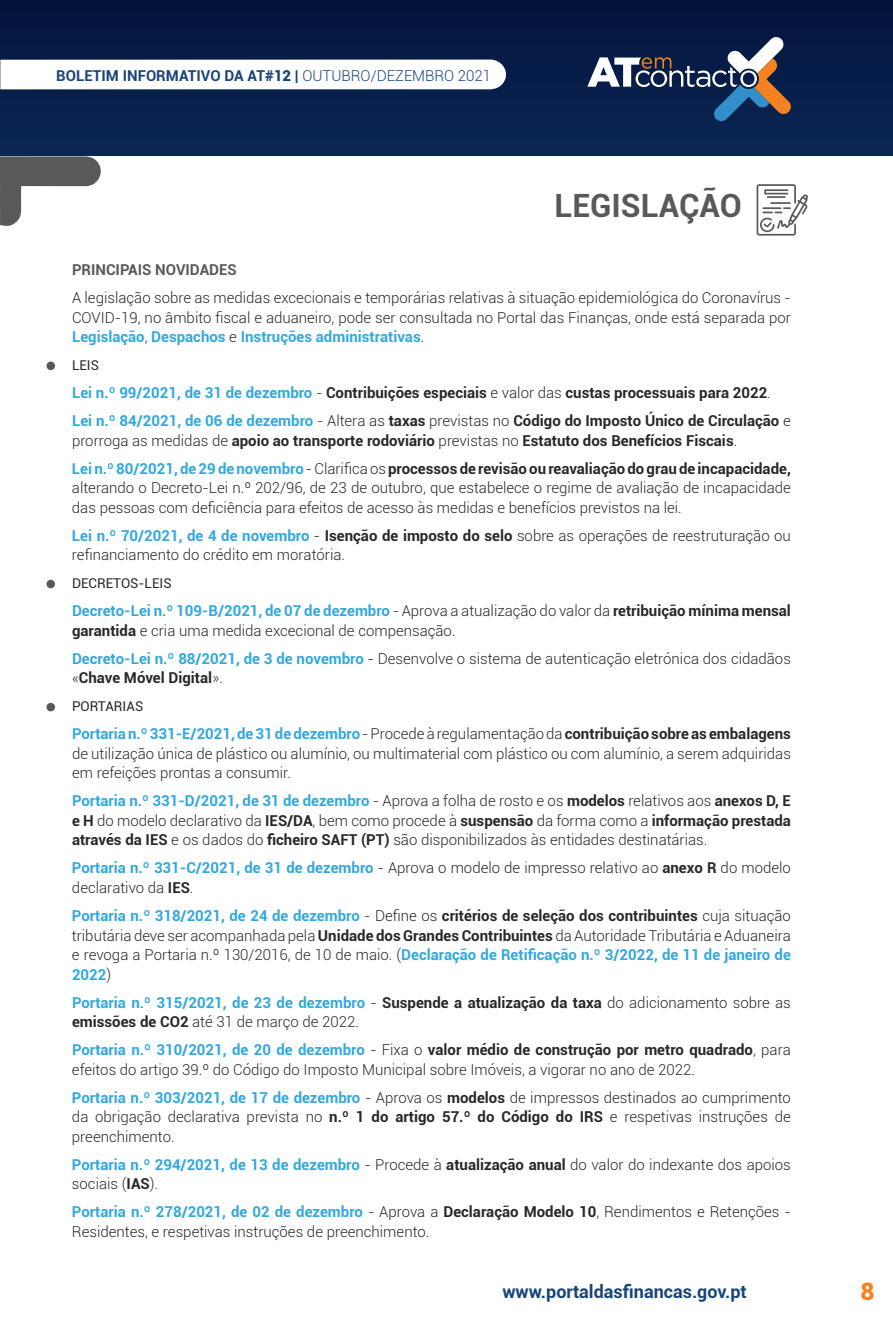
<style>
.page{position:relative;width:893px;height:1324px;background:#fff}
.page>*{position:absolute;margin:0;border:0;box-sizing:border-box;transform-origin:0 0}
.t1{font:700 32.1px "Roboto";color:#59595c}
.t2{font:900 24px "Roboto";color:#f58220}
.t3{font:700 18px "Roboto";color:#17457a}
.t4{font:300 15px/19.5px "Roboto";color:#292829}
.t5{font:700 15px/28px "Roboto";color:#292829}
.t6{font:700 15px "Roboto";color:#18447a}
.t7{font:700 15px "Roboto";color:#59595c}
.t8{font:13.5px "Roboto";color:#292829}
.s1{font-weight:900}
.s2{font-weight:300}
.s3{font-weight:700;color:#33a8df}
.s4{color:#33a8df}
.s5{font-weight:700}
</style>
<div class="page">
<img style="left:0;top:1px;width:893px;height:155px">
<svg style="left:587px;top:37px;width:204px;height:84px;background:#394865"></svg>
<svg style="left:0;top:60px;width:507px;height:29px"></svg>
<svg style="left:0;top:156px;width:101px;height:70px"></svg>
<svg style="left:757px;top:184px;width:51px;height:51px"></svg>
<svg style="left:47px;top:361px;width:8px;height:9px"></svg>
<svg style="left:47px;top:579px;width:8px;height:9px"></svg>
<svg style="left:47px;top:702px;width:8px;height:9px"></svg>
<p class="t6" style="left:56px;top:65px;width:436px">BOLETIM INFORMATIVO DA AT<span class="s1">#12</span> | <span class="s2">OUTUBRO/DEZEMBRO 2021</span></p>
<h1 class="t1" style="left:554px;top:183px;width:189px">LEGISLAÇÃO</h1>
<p class="t7" style="left:72px;top:259px;width:166px">PRINCIPAIS NOVIDADES</p>
<p class="t4" style="left:72px;top:287px;width:720px;text-align:justify">A legislação sobre as medidas excecionais e temporárias relativas à situação epidemiológica do Coronavírus - COVID-19, no âmbito fiscal e aduaneiro, pode ser consultada no Portal das Finanças, onde está separada por <span class="s3">Legislação</span>, <span class="s3">Despachos</span> e <span class="s3">Instruções administrativas</span>.</p>
<p class="t8" style="left:72px;top:356px;width:28px">LEIS</p>
<p class="t5" style="left:72px;top:378px;width:720px"><span class="s4">Lei n.º 99/2021, de 31 de dezembro</span> <span class="s2">-</span> Contribuições especiais <span class="s2">e valor das</span> custas processuais para 2022<span class="s2">.<br></span><span class="s4">Lei n.º 84/2021, de 06 de dezembro</span> <span class="s2">- Altera as</span> taxas <span class="s2">previstas no</span> Código do Imposto Único de Circulação <span class="s2">e</span></p>
<p class="t5" style="left:72px;top:425px;width:720px"><span class="s2">prorroga as medidas de</span> apoio ao transporte rodoviário <span class="s2">previstas no</span> Estatuto dos Benefícios Fiscais<span class="s2">.<br></span><span class="s4">Lei n.º 80/2021, de 29 de novembro</span> <span class="s2">- Clarifica os</span> processos de revisão ou reavaliação do grau de incapacidade,</p>
<p class="t4" style="left:72px;top:477px;width:720px">alterando o Decreto-Lei n.º 202/96, de 23 de outubro, que estabelece o regime de avaliação de incapacidade das pessoas com deficiência para efeitos de acesso às medidas e benefícios previstos na lei.</p>
<p class="t4" style="left:72px;top:525px;width:720px"><span class="s3">Lei n.º 70/2021, de 4 de novembro</span> - <span class="s5">Isenção de imposto do selo</span> sobre as operações de reestruturação ou refinanciamento do crédito em moratória.</p>
<p class="t8" style="left:72px;top:574px;width:101px">DECRETOS-LEIS</p>
<p class="t4" style="left:72px;top:600px;width:720px"><span class="s3">Decreto-Lei n.º 109-B/2021, de 07 de dezembro</span> - Aprova a atualização do valor da <span class="s5">retribuição mínima mensal garantida</span> e cria uma medida excecional de compensação.</p>
<p class="t4" style="left:72px;top:648px;width:720px"><span class="s3">Decreto-Lei n.º 88/2021, de 3 de novembro</span> - Desenvolve o sistema de autenticação eletrónica dos cidadãos «<span class="s5">Chave Móvel Digital</span> .</p>
<p class="t8" style="left:72px;top:697px;width:73px">PORTARIAS</p>
<p class="t4" style="left:72px;top:723px;width:720px;text-align:justify"><span class="s3">Portaria n.º331-E/2021,de31de dezembro</span> - Procede à regulamentação da <span class="s5">contribuição sobre as embalagens </span>de utilização única de plástico ou alumínio, ou multimaterial com plástico ou com alumínio, a serem adquiridas em refeições prontas a consumir.</p>
<p class="t4" style="left:72px;top:790px;width:720px;text-align:justify"><span class="s3">Portaria n.º 331-D/2021, de 31 de dezembro</span> - Aprova a folha de rosto e os <span class="s5">modelos</span> relativos aos <span class="s5">anexos D, E e H</span> do modelo declarativo da <span class="s5">IES/DA</span>, bem como procede à <span class="s5">suspensão</span> da forma como a <span class="s5">informação prestada através da IES</span> e os dados do <span class="s5">ficheiro SAFT (PT)</span> são disponibilizados às entidades destinatárias.</p>
<p class="t4" style="left:72px;top:857px;width:720px"><span class="s3">Portaria n.º 331-C/2021, de 31 de dezembro</span> - Aprova o modelo de impresso relativo ao <span class="s5">anexo R</span> do modelo declarativo da <span class="s5">IES</span>.</p>
<p class="t4" style="left:72px;top:905px;width:720px;text-align:justify"><span class="s3">Portaria n.º 318/2021, de 24 de dezembro</span> - Define os <span class="s5">critérios de seleção dos contribuintes</span> cuja situação tributária deve ser acompanhada pela <span class="s5">Unidade dos Grandes Contribuintes</span> da Autoridade Tributária e Aduaneira e revoga a Portaria n.º 130/2016, de 10 de maio. (<span class="s3">Declaração de Retificação n.º 3/2022, de 11 de janeiro de 2022</span>)</p>
<p class="t4" style="left:72px;top:991px;width:720px"><span class="s3">Portaria n.º 315/2021, de 23 de dezembro</span> - <span class="s5">Suspende a atualização da taxa</span> do adicionamento sobre as <span class="s5">emissões de CO2</span> até 31 de março de 2022.</p>
<p class="t4" style="left:72px;top:1039px;width:720px"><span class="s3">Portaria n.º 310/2021, de 20 de dezembro</span> - Fixa o <span class="s5">valor médio de construção por metro quadrado</span>, para efeitos do artigo 39.º do Código do Imposto Municipal sobre Imóveis, a vigorar no ano de 2022.</p>
<p class="t4" style="left:72px;top:1086px;width:720px;text-align:justify"><span class="s3">Portaria n.º 303/2021, de 17 de dezembro</span> - Aprova os <span class="s5">modelos</span> de impressos destinados ao cumprimento da obrigação declarativa prevista no <span class="s5">n.º 1 do artigo 57.º do Código do IRS</span> e respetivas instruções de preenchimento.</p>
<p class="t4" style="left:72px;top:1153px;width:720px"><span class="s3">Portaria n.º 294/2021, de 13 de dezembro</span> - Procede à <span class="s5">atualização anual</span> do valor do indexante dos apoios sociais (<span class="s5">IAS</span>).</p>
<p class="t4" style="left:72px;top:1201px;width:720px"><span class="s3">Portaria n.º 278/2021, de 02 de dezembro</span> - Aprova a <span class="s5">Declaração Modelo 10</span>, Rendimentos e Retenções -<br>Residentes, e respetivas instruções de preenchimento.</p>
<p class="t4" style="left:219px;top:691px;width:8px;rotate:-180deg">«</p>
<p class="t3" style="left:502px;top:1278px;width:246px">www.portaldasfinancas.gov.pt</p>
<h2 class="t2" style="left:861px;top:1274px;width:15px">8</h2>
</div>
